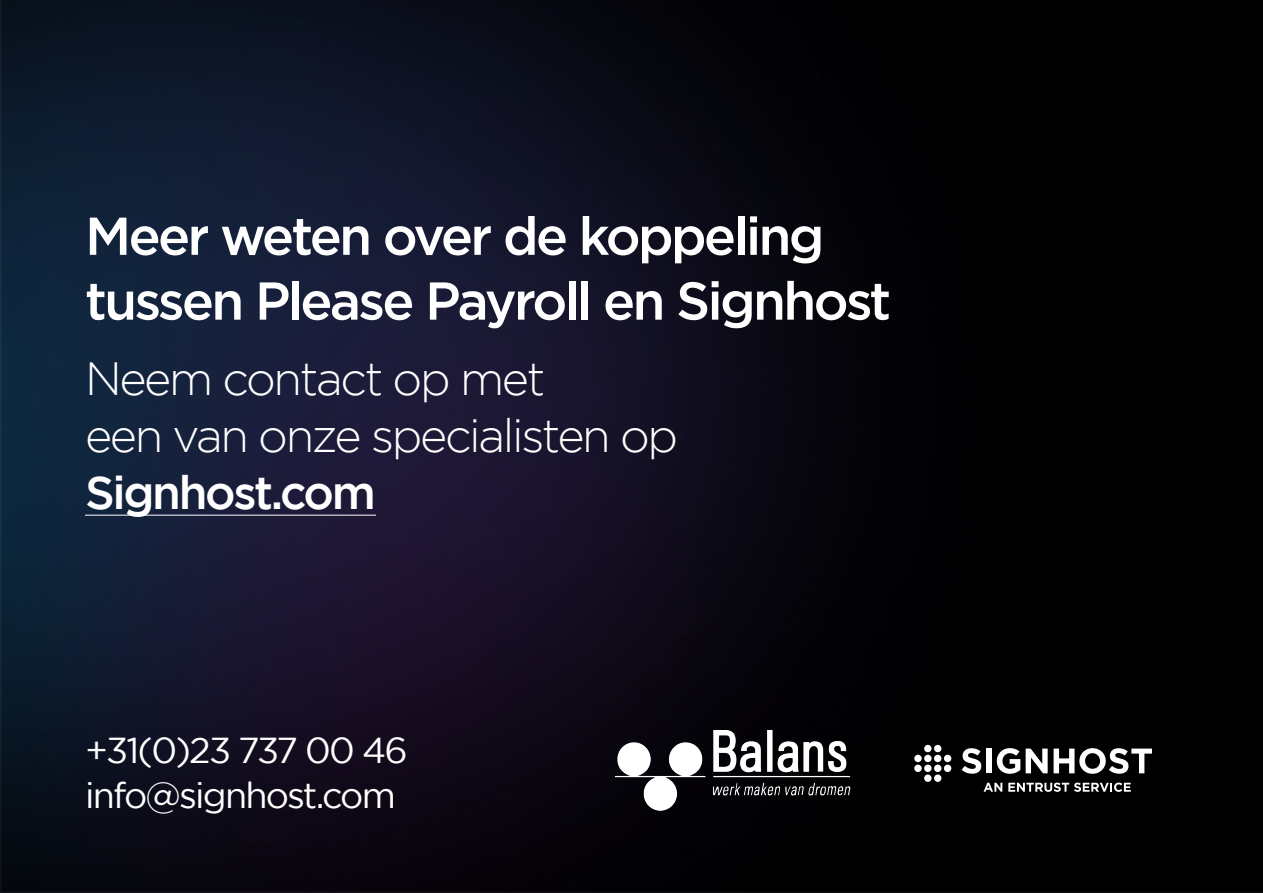
<style>
.page{position:relative;width:1263px;height:893px;background:#fff}
.page>*{position:absolute;margin:0;border:0;box-sizing:border-box;transform-origin:0 0}
.t1{font:500 53.25px/64.8px "Gotham";letter-spacing:-.05em;color:#fff}
.t2{font:300 46.5px "Gotham";letter-spacing:-.05em;color:#fff}
.t3{font:500 46.5px "Gotham";letter-spacing:-.05em;color:#fff}
.t4{font:36px "Gotham";letter-spacing:-.05em;color:#fff}
</style>
<div class="page">
<img style="left:0;top:0;width:1263px;height:893px">
<svg style="left:914px;top:745px;width:37px;height:37px"></svg>
<svg style="left:962px;top:748px;width:19px;height:26px"></svg>
<div style="left:986px;top:749px;width:6px;height:24px;background:#fff"></div>
<svg style="left:997px;top:748px;width:23px;height:26px"></svg>
<svg style="left:1026px;top:748px;width:126px;height:26px"></svg>
<svg style="left:1008px;top:783px;width:123px;height:9px"></svg>
<svg style="left:983px;top:783px;width:19px;height:9px"></svg>
<img style="left:615px;top:731px;width:236px;height:79px">
<hr style="left:85px;top:515px;width:291px;height:1px;background:#fff">
<p class="t1" style="left:85px;top:202px;width:808px">Meer weten over de koppeling tussen Please Payroll en Signhost</p>
<p class="t2" style="left:85px;top:353px;width:462px">Neem contact op met</p>
<p class="t2" style="left:85px;top:410px;width:595px">een van onze specialisten op</p>
<p class="t3" style="left:85px;top:466px;width:292px">Signhost.com</p>
<p class="t4" style="left:85px;top:730px;width:324px">+31(0)23 737 00 46</p>
<p class="t4" style="left:85px;top:775px;width:312px">info@signhost.com</p>
</div>
